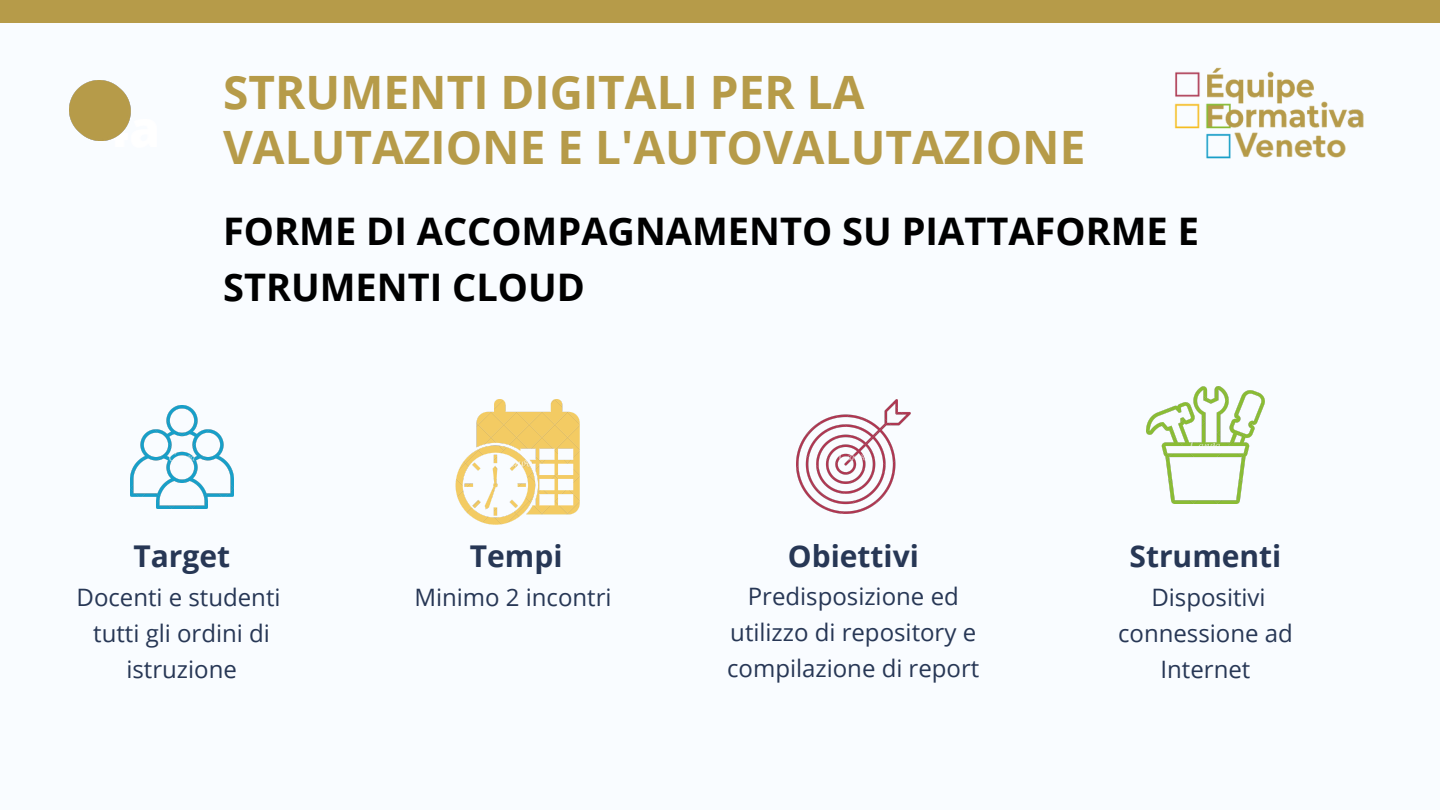
<style>
.page{position:relative;width:1440px;height:810px;background:#b69b49}
.page>*{position:absolute;margin:0;border:0;box-sizing:border-box;transform-origin:0 0}
.t1{font:700 46px/54.8px "Open Sans";color:#b69b49}
.t2{font:700 38px/56.2px "Open Sans";color:#000}
.t3{font:700 30px "Open Sans";color:#273755}
.t4{font:24px/36px "Open Sans";color:#273755;text-align:center}
</style>
<div class="page">
<div style="left:0;top:23px;width:1440px;height:787px;background:#f9fcff"></div>
<img style="left:1174px;top:67px;width:190px;height:92px">
<img style="left:455px;top:399px;width:124px;height:126px">
<img style="left:130px;top:405px;width:104px;height:104px">
<img style="left:796px;top:399px;width:115px;height:115px">
<img style="left:1146px;top:386px;width:118px;height:118px">
<img style="left:70px;top:80px;width:60px;height:60px">
<h1 class="t1" style="left:223px;top:64px;width:864px">STRUMENTI DIGITALI PER LA<br>VALUTAZIONE E L'AUTOVALUTAZIONE</h1>
<h2 class="t2" style="left:223px;top:202px;width:977px">FORME DI ACCOMPAGNAMENTO SU PIATTAFORME E<br>STRUMENTI CLOUD</h2>
<p class="t3" style="left:133px;top:535px;width:98px">Target</p>
<p class="t4" style="left:77px;top:578px;width:206px">Docenti e studenti tutti gli ordini di istruzione</p>
<p class="t3" style="left:470px;top:535px;width:94px">Tempi</p>
<p class="t4" style="left:414px;top:578px;width:199px">Minimo 2 incontri</p>
<p class="t3" style="left:788px;top:535px;width:133px">Obiettivi</p>
<p class="t4" style="left:727px;top:578px;width:254px">Predisposizione ed utilizzo di repository e compilazione di report</p>
<p class="t3" style="left:1130px;top:535px;width:153px">Strumenti</p>
<p class="t4" style="left:1118px;top:578px;width:176px">Dispositivi connessione ad<br>Internet</p>
</div>
